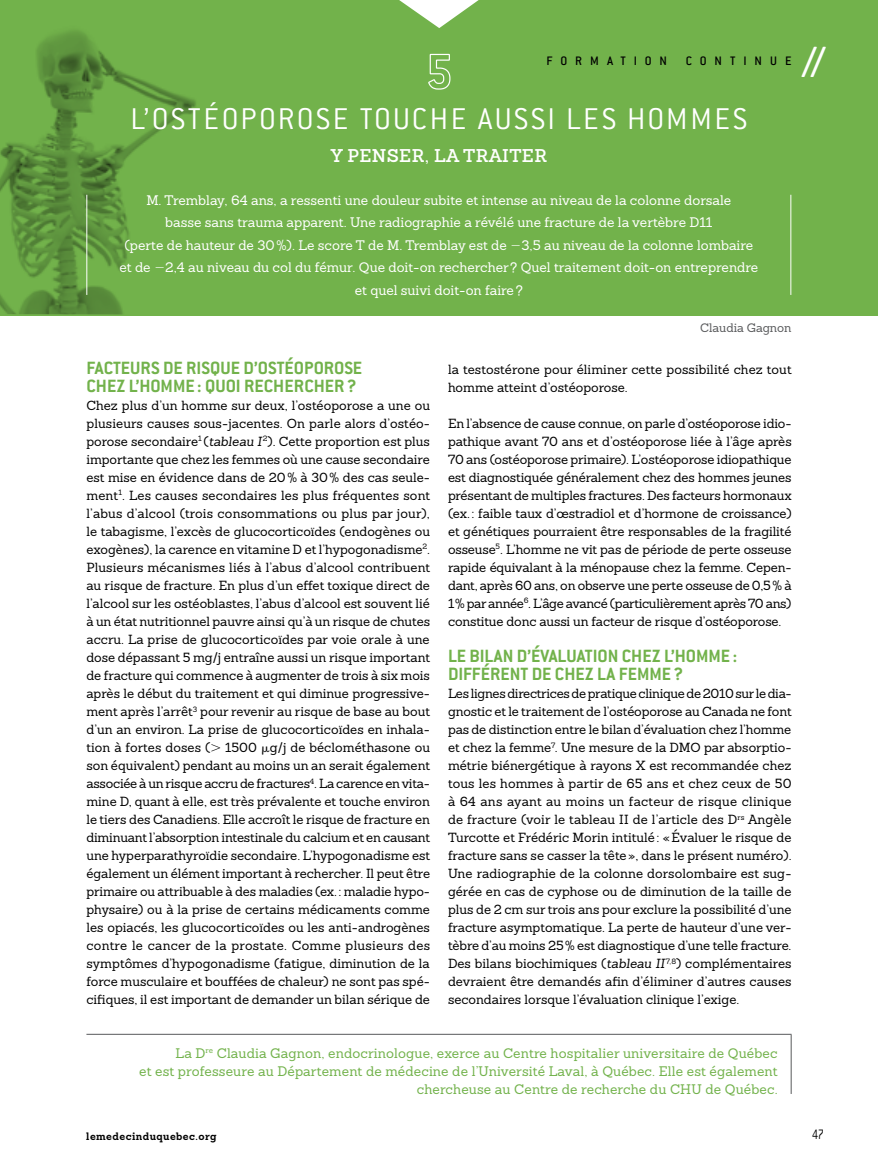
<style>
.page{position:relative;width:878px;height:1175px;background:#fff}
.page>*{position:absolute;margin:0;border:0;box-sizing:border-box;transform-origin:0 0}
.t1{font:500 48px "Conduit ITC";color:#fff}
.t2{font:300 33px "Conduit ITC";letter-spacing:.07em;color:#fff}
.t3{font:700 19.5px/18px "Conduit ITC";color:#72b24b}
.t4{font:600 18px "Sanchez Slab";letter-spacing:.02em;color:#fff}
.t5{font:300 15px "Conduit ITC";color:#000;scale:.8 1}
.t6{font:13.5px/22.5px "Sanchez Slab";color:#fff;text-align:center}
.t7{font:13.5px/18px "Sanchez Slab";letter-spacing:.01em;color:#72b24b;text-align:right}
.t8{font:500 13.5px "Conduit ITC";letter-spacing:.585em;color:#000}
.t9{font:12.9px/18px "Sanchez Slab";letter-spacing:-.01em;color:#000;text-align:justify}
.t10{font:12.9px/18px "Sanchez Slab";letter-spacing:.01em;color:#000}
.t11{font:12px "Sanchez Slab";color:#58595b}
.t12{font:700 10.5px "Sanchez Slab";letter-spacing:.04em;color:#000}
.s1{font-family:"Mathematical Pi One"}
.s2{font-style:italic}
</style>
<div class="page">
<div style="left:0;top:0;width:878px;height:315px;background:#72b24b"></div>
<svg style="left:399px;top:0;width:79px;height:28px"></svg>
<img style="left:0;top:30px;width:196px;height:285px">
<hr style="left:86px;top:195px;width:1px;height:100px;background:#fff">
<hr style="left:790px;top:195px;width:1px;height:100px;background:#fff">
<svg style="left:428px;top:53px;width:23px;height:37px"></svg>
<hr style="left:86px;top:1034px;width:705px;height:1px;background:#58595b">
<hr style="left:790px;top:1034px;width:1px;height:60px;background:#58595b">
<p class="t8" style="left:546px;top:53px;width:122px">FORMATION</p>
<p class="t8" style="left:685px;top:53px;width:107px">CONTINUE</p>
<h2 class="t2" style="left:130px;top:100px;width:618px">L’OSTÉOPOROSE TOUCHE AUSSI LES HOMMES</h2>
<h3 class="t4" style="left:331px;top:143px;width:218px">Y PENSER, LA TRAITER</h3>
<p class="t6" style="left:119px;top:189px;width:640px">M. Tremblay, 64 ans, a ressenti une douleur subite et intense au niveau de la colonne dorsale<br>basse sans trauma apparent. Une radiographie a révélé une fracture de la vertèbre D11<br>(perte de hauteur de 30%). Le score T de M. Tremblay est de <span class="s1">2</span>3,5 au niveau de la colonne lombaire et de <span class="s1">2</span>2,4 au niveau du col du fémur. Que doit-on rechercher? Quel traitement doit-on entreprendre et quel suivi doit-on faire?</p>
<p class="t11" style="left:700px;top:320px;width:93px">Claudia Gagnon</p>
<h3 class="t3" style="left:86px;top:358px;width:277px">FACTEURS DE RISQUE D’OSTÉOPOROSE<br>CHEZ L’HOMME : QUOI RECHERCHER?</h3>
<p class="t9" style="left:86px;top:396px;width:345px">Chez plus d’un homme sur deux, l’ostéoporose a une ou plusieurs causes sous-jacentes. On parle alors d’ostéo&shy;porose secondaire<sup>1</sup> (<span class="s2">tableau I</span><sup>2</sup>). Cette proportion est plus importante que chez les femmes où une cause secondaire est mise en évidence dans de 20% à 30% des cas seule&shy;ment<sup>1</sup>. Les causes secondaires les plus fréquentes sont l’abus d’alcool (trois consommations ou plus par jour), le tabagisme, l’excès de glucocorticoïdes (endogènes ou exogènes), la carence en vitamine D et l’hypogonadisme<sup>2</sup>.<br>Plusieurs mécanismes liés à l’abus d’alcool contribuent au risque de fracture. En plus d’un effet toxique direct de l’alcool sur les ostéoblastes, l’abus d’alcool est souvent lié à un état nutritionnel pauvre ainsi qu’à un risque de chutes accru. La prise de glucocorticoïdes par voie orale à une dose dépassant 5 mg/j entraîne aussi un risque important de fracture qui commence à augmenter de trois à six mois après le début du traitement et qui diminue progressive&shy;ment après l’arrêt<sup>3</sup> pour revenir au risque de base au bout d’un an environ. La prise de glucocorticoïdes en inhala&shy;tion à fortes doses (<span class="s1">.</span> 1500 <span class="s1">m</span>g/j de béclométhasone ou son équivalent) pendant au moins un an serait également associée à un risque accru de fractures<sup>4</sup>. La carence en vita&shy;mine D, quant à elle, est très prévalente et touche environ le tiers des Canadiens. Elle accroît le risque de fracture en diminuant l’absorption intestinale du calcium et en causant une hyperparathyroïdie secondaire. L’hypogonadisme est également un élément important à rechercher. Il peut être primaire ou attribuable à des maladies (ex.: maladie hypo&shy;physaire) ou à la prise de certains médicaments comme les opiacés, les glucocorticoïdes ou les anti-androgènes contre le cancer de la prostate. Comme plusieurs des symptômes d’hypogonadisme (fatigue, diminution de la force musculaire et bouffées de chaleur) ne sont pas spé&shy;cifiques, il est important de demander un bilan sérique de</p>
<p class="t10" style="left:448px;top:360px;width:345px">la testostérone pour éliminer cette possibilité chez tout homme atteint d’ostéoporose.</p>
<p class="t9" style="left:448px;top:414px;width:345px;text-align:left">En l’absence de cause connue, on parle d’ostéoporose idio&shy;pathique avant 70 ans et d’ostéoporose liée à l’âge après 70 ans (ostéoporose primaire). L’ostéoporose idiopathique est diagnostiquée généralement chez des hommes jeunes présentant de multiples fractures. Des facteurs hormonaux (ex. : faible taux d’œstradiol et d’hormone de croissance) et génétiques pourraient être responsables de la fragilité osseuse<sup>5</sup>. L’homme ne vit pas de période de perte osseuse rapide équivalant à la ménopause chez la femme. Cepen&shy;dant, après 60 ans, on observe une perte osseuse de 0,5% à 1% par année<sup>6</sup>. L’âge avancé (particulièrement après 70 ans) constitue donc aussi un facteur de risque d’ostéoporose.</p>
<h3 class="t3" style="left:448px;top:646px;width:290px">LE BILAN D’ÉVALUATION CHEZ L’HOMME :<br>DIFFÉRENT DE CHEZ LA FEMME?</h3>
<p class="t9" style="left:448px;top:684px;width:345px">Les lignes directrices de pratique clinique de 2010 sur le dia&shy;gnostic et le traitement de l’ostéoporose au Canada ne font pas de distinction entre le bilan d’évaluation chez l’homme et chez la femme<sup>7</sup>. Une mesure de la DMO par absorptio&shy;métrie biénergétique à rayons X est recommandée chez tous les hommes à partir de 65 ans et chez ceux de 50 à 64 ans ayant au moins un facteur de risque clinique de fracture (voir le tableau II de l’article des D<sup>rs</sup> Angèle Turcotte et Frédéric Morin intitulé: «Évaluer le risque de fracture sans se casser la tête», dans le présent numéro).<br>Une radiographie de la colonne dorsolombaire est sug&shy;gérée en cas de cyphose ou de diminution de la taille de plus de 2 cm sur trois ans pour exclure la possibilité d’une fracture asymptomatique. La perte de hauteur d’une ver&shy;tèbre d’au moins 25% est diagnostique d’une telle fracture.<br>Des bilans biochimiques (<span class="s2">tableau II</span> <sup>7,8</sup>) complémentaires devraient être demandés afin d’éliminer d’autres causes secondaires lorsque l’évaluation clinique l’exige.</p>
<h1 class="t1" style="left:801px;top:35px;width:26px">//</h1>
<p class="t7" style="left:139px;top:1044px;width:640px">La D<sup>re</sup> Claudia Gagnon, endocrinologue, exerce au Centre hospitalier universitaire de Québec<br>et est professeure au Département de médecine de l’Université Laval, à Québec. Elle est également chercheuse au Centre de recherche du CHU de Québec.</p>
<p class="t12" style="left:86px;top:1129px;width:132px">lemedecinduquebec.org</p>
<p class="t5" style="left:812px;top:1126px;width:16px">47</p>
</div>
